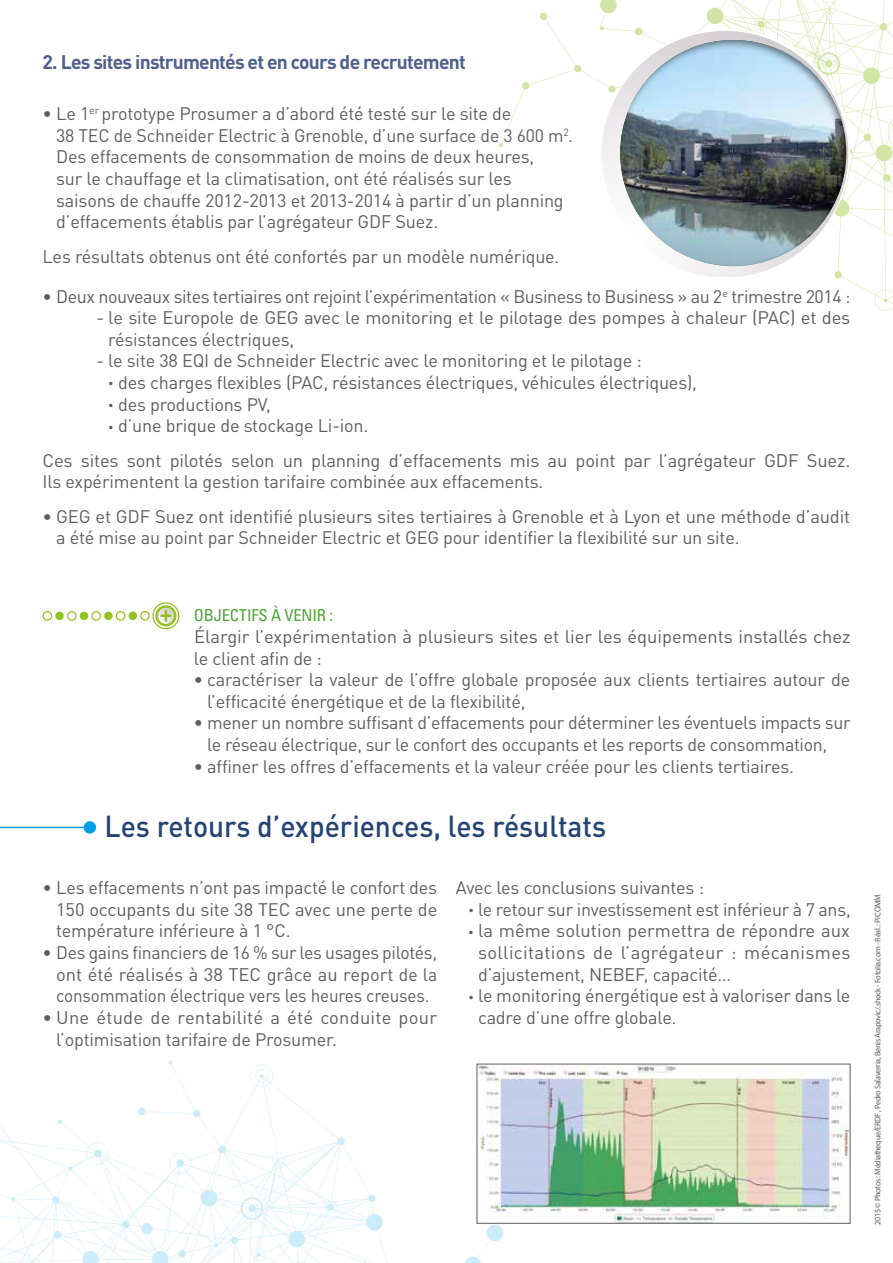
<style>
.page{position:relative;width:893px;height:1263px;background:#fff}
.page>*{position:absolute;margin:0;border:0;box-sizing:border-box;transform-origin:0 0}
.t1{font:500 30px "DIN Pro";color:#244475;scale:.94 1}
.t2{font:700 19.5px "DIN Pro";letter-spacing:-.04em;color:#4e5f8b}
.t3{font:18px/21.6px "DIN Pro";letter-spacing:-.01em;color:#5f5e5e}
.t4{font:condensed 16.5px "Univers LT";letter-spacing:-.01em;color:#4ea436}
.t5{font:8.25px "Myriad Pro";letter-spacing:-.04em;color:#5f5e5e}
.s1{font-size:10.5px}
.s2{font-family:"DIN";font-weight:500}
</style>
<div class="page">
<svg style="left:499px;top:0;width:394px;height:311px"></svg>
<svg style="left:602px;top:31px;width:246px;height:246px"></svg>
<div style="left:620px;top:38px;width:226px;height:228px;background:#000;opacity:.5"></div>
<svg style="left:155px;top:605px;width:21px;height:21px"></svg>
<div style="left:152px;top:602px;width:27px;height:27px;border:1px solid #95c11f;border-radius:50%"></div>
<svg style="left:158px;top:608px;width:16px;height:16px"></svg>
<svg style="left:160px;top:609px;width:12px;height:13px"></svg>
<div style="left:67px;top:611px;width:10px;height:10px;border:1px solid #95c11f;border-radius:50%"></div>
<div style="left:55px;top:612px;width:9px;height:8px;background:#95c11f;border-radius:50%"></div>
<div style="left:43px;top:611px;width:9px;height:10px;border:1px solid #95c11f;border-radius:50%"></div>
<div style="left:104px;top:612px;width:9px;height:8px;background:#95c11f;border-radius:50%"></div>
<div style="left:91px;top:611px;width:10px;height:10px;border:1px solid #95c11f;border-radius:50%"></div>
<div style="left:80px;top:612px;width:8px;height:8px;background:#95c11f;border-radius:50%"></div>
<div style="left:140px;top:611px;width:10px;height:10px;border:1px solid #95c11f;border-radius:50%"></div>
<div style="left:129px;top:612px;width:8px;height:8px;background:#95c11f;border-radius:50%"></div>
<div style="left:116px;top:611px;width:9px;height:10px;border:1px solid #95c11f;border-radius:50%"></div>
<hr style="left:0;top:827px;width:87px;height:1px;background:#009fe3">
<div style="left:84px;top:821px;width:12px;height:13px;background:#009fe3;border-radius:50%"></div>
<img style="left:528px;top:1066px;width:320px;height:156px">
<div style="left:477px;top:1064px;width:373px;height:160px;border:1px solid #5f5e5e"></div>
<svg style="left:0;top:1060px;width:528px;height:203px"></svg>
<p class="t2" style="left:43px;top:45px;width:425px">2. Les sites instrumentés et en cours de recrutement</p>
<p class="t3" style="left:56px;top:101px;width:519px;text-indent:-14px">• Le 1<sup>er</sup> prototype Prosumer a d’abord été testé sur le site de<br>38 TEC de Schneider Electric à Grenoble, d’une surface de 3 600 m<sup>2</sup>.<br>Des effacements de consommation de moins de deux heures,<br>sur le chauffage et la climatisation, ont été réalisés sur les saisons de chauffe 2012-2013 et 2013-2014 à partir d’un planning d’effacements établis par l’agrégateur GDF Suez.</p>
<p class="t3" style="left:43px;top:243px;width:518px">Les résultats obtenus ont été confortés par un modèle numérique.</p>
<p class="t3" style="left:43px;top:283px;width:809px">• Deux nouveaux sites tertiaires ont rejoint l’expérimentation « Business to Business » au 2<sup>e</sup> trimestre 2014 :</p>
<p class="t3" style="left:108px;top:305px;width:743px;text-indent:-12px">- le site Europole de GEG avec le monitoring et le pilotage des pompes à chaleur (PAC) et des résistances électriques,</p>
<p class="t3" style="left:97px;top:348px;width:547px">- le site 38 EQI de Schneider Electric avec le monitoring et le pilotage :</p>
<p class="t3" style="left:108px;top:370px;width:590px"><span class="s1">•</span> des charges flexibles (PAC, résistances électriques, véhicules électriques),</p>
<p class="t3" style="left:108px;top:391px;width:164px"><span class="s1">•</span> des productions PV,</p>
<p class="t3" style="left:43px;top:407px;width:809px;line-height:34.3px;text-indent:66px"><span class="s1">•</span> d’une brique de stockage Li-ion.<br>Ces sites sont pilotés selon un planning d’effacements mis au point par l’agrégateur GDF Suez.</p>
<p class="t3" style="left:43px;top:469px;width:502px">Ils expérimentent la gestion tarifaire combinée aux effacements.</p>
<p class="t3" style="left:56px;top:503px;width:796px;text-indent:-14px">• GEG et GDF Suez ont identifié plusieurs sites tertiaires à Grenoble et à Lyon et une méthode d’audit a été mise au point par Schneider Electric et GEG pour identifier la flexibilité sur un site.</p>
<p class="t4" style="left:194px;top:605px;width:141px">OBJECTIFS À VENIR :</p>
<p class="t3" style="left:194px;top:624px;width:658px">Élargir l’expérimentation à plusieurs sites et lier les équipements installés chez le client afin de :</p>
<p class="t3" style="left:207px;top:667px;width:645px;text-indent:-13px"><span class="s2">•</span> caractériser la valeur de l’offre globale proposée aux clients tertiaires autour de l’efficacité énergétique et de la flexibilité,</p>
<p class="t3" style="left:194px;top:710px;width:658px;text-align:center"><span class="s2">•</span> mener un nombre suffisant d’effacements pour déterminer les éventuels impacts sur le réseau électrique, sur le confort des occupants et les reports de consommation,</p>
<p class="t3" style="left:194px;top:753px;width:602px"><span class="s2">•</span> affiner les offres d’effacements et la valeur créée pour les clients tertiaires.</p>
<h1 class="t1" style="left:105px;top:802px;width:535px">Les retours d’expériences, les résultats</h1>
<p class="t3" style="left:56px;top:875px;width:383px;text-align:justify;text-indent:-14px">• Les effacements n’ont pas impacté le confort des 150 occupants du site 38 TEC avec une perte de température inférieure à 1 °C.</p>
<p class="t3" style="left:56px;top:940px;width:382px;text-align:justify;text-indent:-14px">• Des gains financiers de 16 % sur les usages pilotés, ont été réalisés à 38 TEC grâce au report de la consommation électrique vers les heures creuses.</p>
<p class="t3" style="left:56px;top:1005px;width:382px;text-indent:-14px">• Une étude de rentabilité a été conduite pour l’optimisation tarifaire de Prosumer.</p>
<p class="t3" style="left:456px;top:875px;width:250px">Avec les conclusions suivantes :</p>
<p class="t3" style="left:468px;top:897px;width:384px"><span class="s1">•</span> le retour sur investissement est inférieur à 7 ans,</p>
<p class="t3" style="left:478px;top:918px;width:374px;text-align:justify;text-indent:-10px"><span class="s1">•</span> la même solution permettra de répondre aux sollicitations de l’agrégateur : mécanismes d’ajustement, NEBEF, capacité…</p>
<p class="t3" style="left:478px;top:983px;width:374px;text-indent:-10px"><span class="s1">•</span> le monitoring énergétique est à valoriser dans le cadre d’une offre globale.</p>
<p class="t5" style="left:873px;top:1225px;width:332px;rotate:-90deg">2015 © Photos : Médiatheque/ERDF , Pedro Salaverria, Benis Arapovic/.shock - Fotolia.com - Réal. : PiCOMM</p>
</div>
